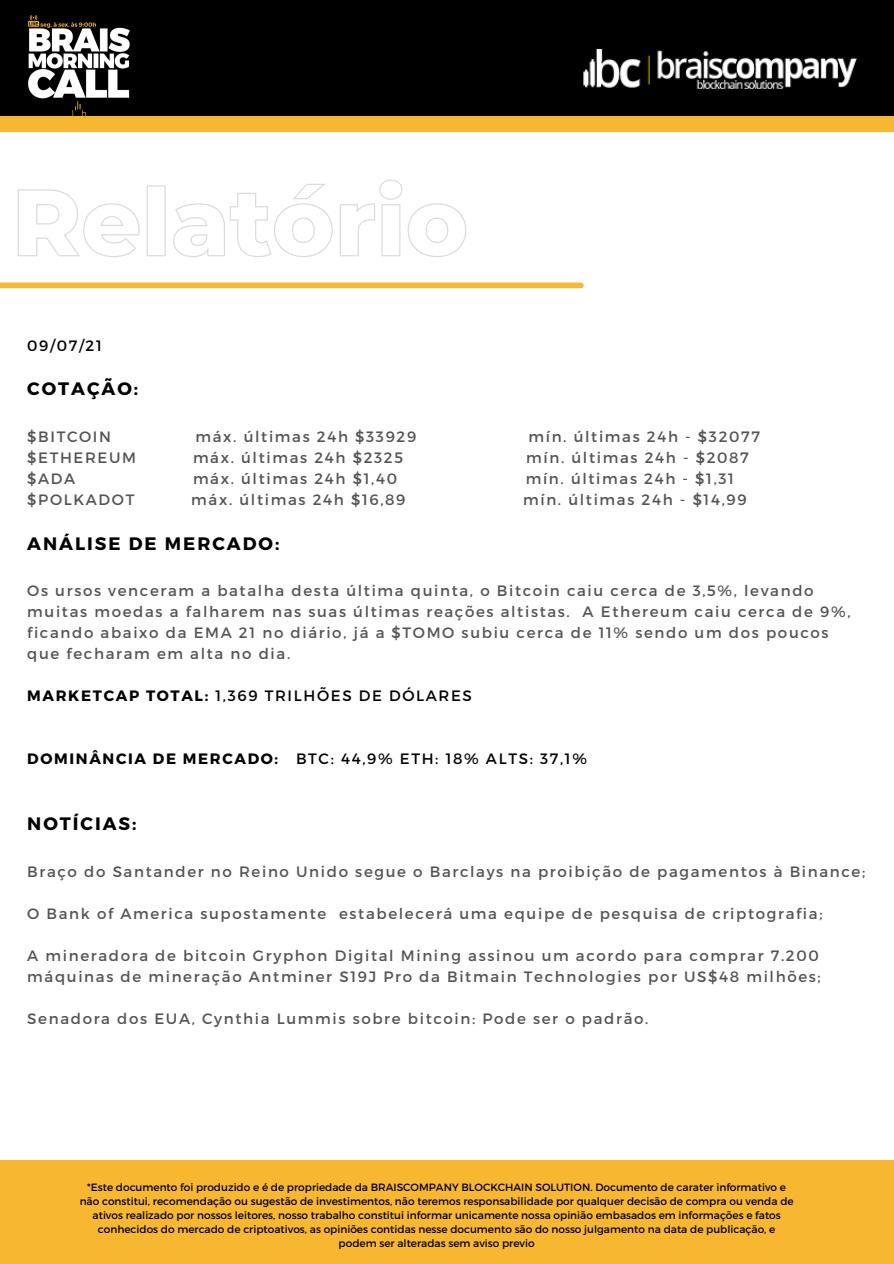
<style>
.page{position:relative;width:894px;height:1264px;background:#fff}
.page>*{position:absolute;margin:0;border:0;box-sizing:border-box;transform-origin:0 0}
.t1{font:700 18px "Montserrat";letter-spacing:.11em;color:#000}
.t2{font:15px/21px "Montserrat";letter-spacing:.11em;color:#545454}
.t3{font:15px "Montserrat";letter-spacing:.11em;color:#000}
.t4{font:10.5px/14px "Montserrat";color:#000;text-align:center}
.s1{font-weight:700}
</style>
<div class="page">
<div style="left:0;top:0;width:893px;height:132px;background:#f7b731"></div>
<div style="left:0;top:0;width:893px;height:116px;background:#000"></div>
<img style="left:583px;top:50px;width:273px;height:38px">
<div style="left:0;top:1159px;width:893px;height:104px;background:#f7b731"></div>
<div style="left:0;top:282px;width:580px;height:6px;background:#f7b731"></div>
<img style="left:28px;top:15px;width:102px;height:103px">
<svg style="left:17px;top:179px;width:450px;height:78px"></svg>
<p class="t3" style="left:27px;top:336px;width:76px">09/07/21</p>
<p class="t1" style="left:27px;top:377px;width:112px">COTAÇÃO:</p>
<p class="t2" style="left:27px;top:425px;width:85px">$BITCOIN</p>
<p class="t2" style="left:195px;top:425px;width:222px">máx. últimas 24h $33929</p>
<p class="t2" style="left:528px;top:425px;width:233px">mín. últimas 24h - $32077</p>
<p class="t2" style="left:27px;top:446px;width:110px">$ETHEREUM</p>
<p class="t2" style="left:193px;top:446px;width:211px">máx. últimas 24h $2325</p>
<p class="t2" style="left:526px;top:446px;width:224px">mín. últimas 24h - $2087</p>
<p class="t2" style="left:27px;top:467px;width:50px">$ADA</p>
<p class="t2" style="left:193px;top:467px;width:205px">máx. últimas 24h $1,40</p>
<p class="t2" style="left:525px;top:467px;width:210px">mín. últimas 24h - $1,31</p>
<p class="t2" style="left:27px;top:488px;width:109px">$POLKADOT</p>
<p class="t2" style="left:191px;top:488px;width:216px">máx. últimas 24h $16,89</p>
<p class="t2" style="left:523px;top:488px;width:225px">mín. últimas 24h - $14,99</p>
<p class="t1" style="left:27px;top:531px;width:253px">ANÁLISE DE MERCADO:</p>
<p class="t2" style="left:27px;top:579px;width:824px">Os ursos venceram a batalha desta última quinta, o Bitcoin caiu cerca de 3,5%, levando muitas moedas a falharem nas suas últimas reações altistas. A Ethereum caiu cerca de 9%, ficando abaixo da EMA 21 no diário, já a $TOMO subiu cerca de 11% sendo um dos poucos que fecharam em alta no dia.</p>
<p class="t3" style="left:27px;top:686px;width:446px"><span class="s1">MARKETCAP TOTAL:</span> 1,369 TRILHÕES DE DÓLARES</p>
<p class="t3" style="left:27px;top:749px;width:561px"><span class="s1">DOMINÂNCIA DE MERCADO:</span> BTC: 44,9% ETH: 18% ALTS: 37,1%</p>
<p class="t1" style="left:27px;top:812px;width:111px">NOTÍCIAS:</p>
<p class="t2" style="left:27px;top:859px;width:839px">Braço do Santander no Reino Unido segue o Barclays na proibição de pagamentos à Binance;</p>
<p class="t2" style="left:27px;top:902px;width:796px">O Bank of America supostamente estabelecerá uma equipe de pesquisa de criptografia;</p>
<p class="t2" style="left:27px;top:944px;width:794px">A mineradora de bitcoin Gryphon Digital Mining assinou um acordo para comprar 7.200 máquinas de mineração Antminer S19J Pro da Bitmain Technologies por US$48 milhões;</p>
<p class="t2" style="left:27px;top:1007px;width:622px">Senadora dos EUA, Cynthia Lummis sobre bitcoin: Pode ser o padrão.</p>
<p class="t4" style="left:80px;top:1179px;width:715px">*Este documento foi produzido e é de propriedade da BRAISCOMPANY BLOCKCHAIN SOLUTION. Documento de carater informativo e não constitui, recomendação ou sugestão de investimentos, não teremos responsabilidade por qualquer decisão de compra ou venda de ativos realizado por nossos leitores, nosso trabalho constitui informar unicamente nossa opinião embasados em informações e fatos conhecidos do mercado de criptoativos, as opiniões contidas nesse documento são do nosso julgamento na data de publicação, e podem ser alteradas sem aviso previo</p>
</div>
